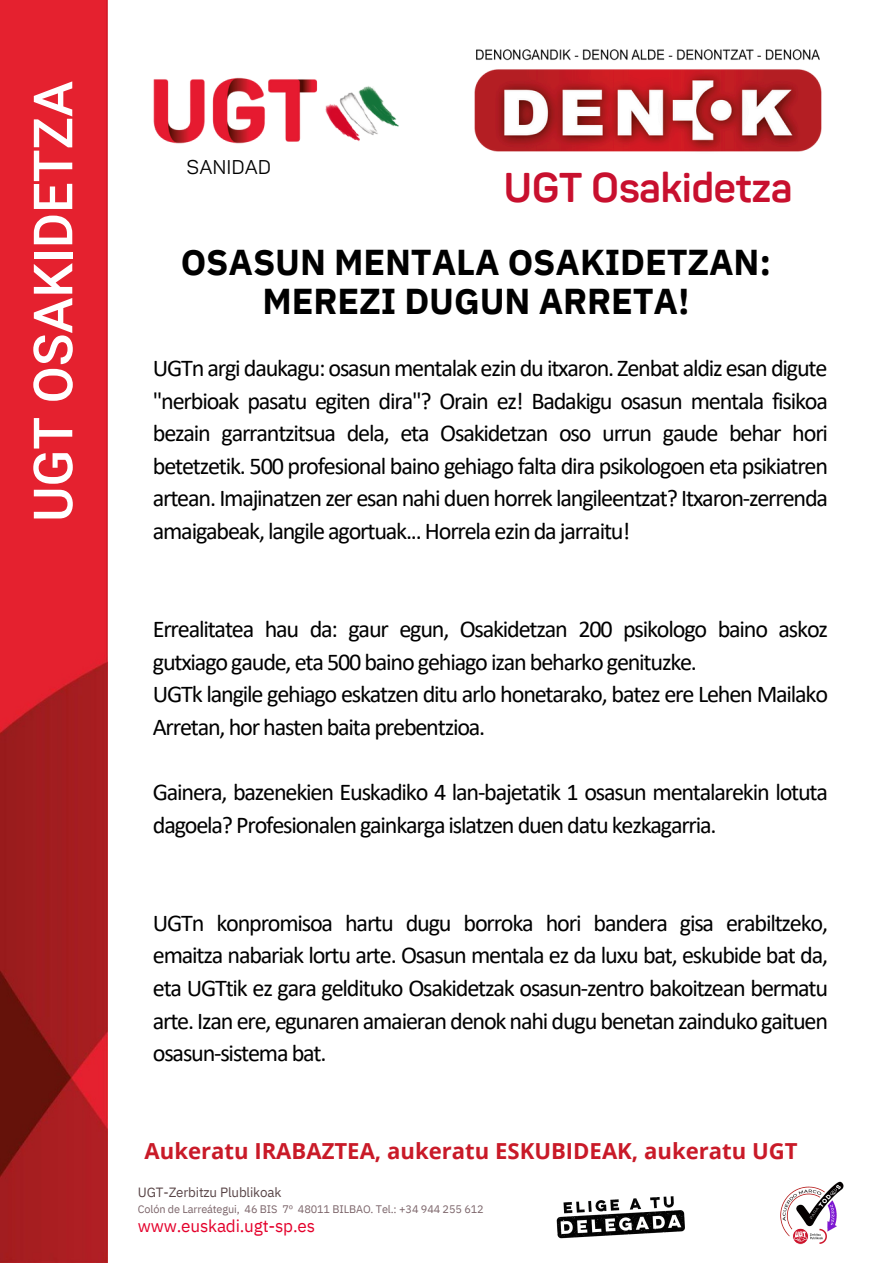
<style>
.page{position:relative;width:894px;height:1264px;background:#fff}
.page>*{position:absolute;margin:0;border:0;box-sizing:border-box;transform-origin:0 0}
.t1{font:500 54px "Roboto";color:#fff}
.t2{font:700 40.95px "Panton";color:#c8102e}
.t3{font:700 35.85px/39.3px "IBM Plex Sans";letter-spacing:-.005em;color:#000;text-align:center}
.t4{font:24.15px/32.7px "Calibri";letter-spacing:-.05em;color:#000;text-align:justify}
.t5{font:700 22.05px "Open Sans";color:#c91a28}
.t6{font:19.65px "Panton";color:#000}
.t7{font:17.1px "IBM Plex Sans";letter-spacing:-.01em;color:#e4002b}
.t8{font:13.35px "IBM Plex Sans";letter-spacing:-.01em;color:#584446}
.t9{font:10.95px "IBM Plex Sans";letter-spacing:-.01em;color:#7b6469}
</style>
<div class="page">
<img style="left:780px;top:1181px;width:64px;height:64px">
<img style="left:0;top:0;width:107px;height:1262px">
<img style="left:153px;top:77px;width:246px;height:67px">
<img style="left:556px;top:1196px;width:129px;height:43px">
<img style="left:474px;top:49px;width:348px;height:103px">
<p class="t1" style="left:22px;top:522px;width:442px;rotate:-90deg">UGT OSAKIDETZA</p>
<h4 class="t6" style="left:186px;top:155px;width:86px">SANIDAD</h4>
<p class="t2" style="left:503px;top:171px;width:290px">UGT Osakidetza</p>
<h3 class="t3" style="left:181px;top:242px;width:591px">OSASUN MENTALA OSAKIDETZAN:<br>MEREZI DUGUN ARRETA!</h3>
<h5 class="t4" style="left:153px;top:353px;width:676px">UGTn argi daukagu: osasun mentalak ezin du itxaron. Zenbat aldiz esan digute "nerbioak pasatu egiten dira"? Orain ez! Badakigu osasun mentala fisikoa bezain garrantzitsua dela, eta Osakidetzan oso urrun gaude behar hori betetzetik. 500 profesional baino gehiago falta dira psikologoen eta psikiatren artean. Imajinatzen zer esan nahi duen horrek langileentzat? Itxaron-zerrenda amaigabeak, langile agortuak... Horrela ezin da jarraitu!</h5>
<h5 class="t4" style="left:153px;top:614px;width:676px;text-align:left">Errealitatea hau da: gaur egun, Osakidetzan 200 psikologo baino askoz gutxiago gaude, eta 500 baino gehiago izan beharko genituzke.<br>UGTk langile gehiago eskatzen ditu arlo honetarako, batez ere Lehen Mailako Arretan, hor hasten baita prebentzioa.</h5>
<h5 class="t4" style="left:153px;top:777px;width:676px">Gainera, bazenekien Euskadiko 4 lan-bajetatik 1 osasun mentalarekin lotuta dagoela? Profesionalen gainkarga islatzen duen datu kezkagarria.</h5>
<p class="t4" style="left:153px;top:908px;width:676px">UGTn konpromisoa hartu dugu borroka hori bandera gisa erabiltzeko, emaitza nabariak lortu arte. Osasun mentala ez da luxu bat, eskubide bat da, eta UGTtik ez gara geldituko Osakidetzak osasun-zentro bakoitzean bermatu arte. Izan ere, egunaren amaieran denok nahi dugu benetan zainduko gaituen osasun-sistema bat.</p>
<p class="t5" style="left:144px;top:1135px;width:654px">Aukeratu IRABAZTEA, aukeratu ESKUBIDEAK, aukeratu UGT</p>
<h2 class="t8" style="left:138px;top:1183px;width:145px">UGT-Zerbitzu Plublikoak</h2>
<h5 class="t9" style="left:138px;top:1201px;width:347px">Colón de Larreátegui, 46 BIS 7º 48011 BILBAO. Tel.: +34 944 255 612</h5>
<p class="t7" style="left:138px;top:1214px;width:179px">www.euskadi.ugt-sp.es</p>
</div>
